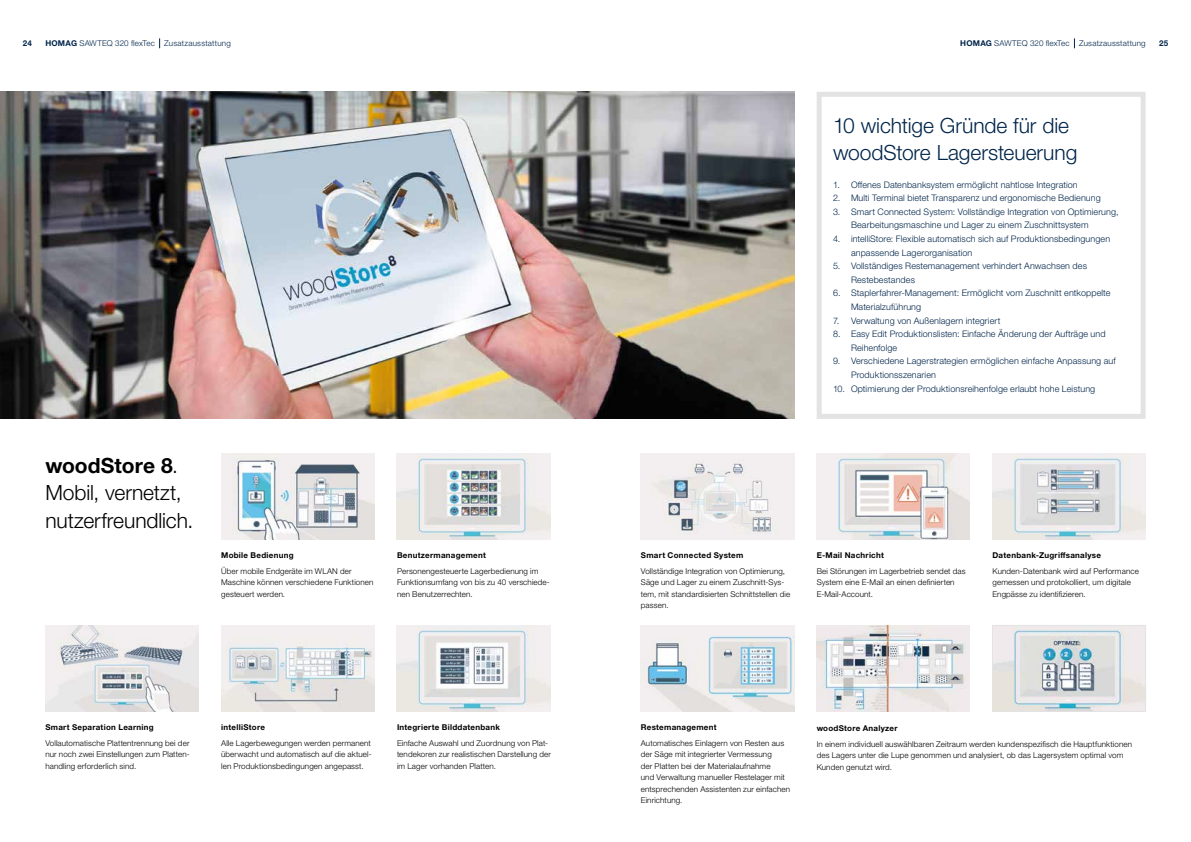
<style>
.page{position:relative;width:1191px;height:842px;background:#fff}
.page>*{position:absolute;margin:0;border:0;box-sizing:border-box;transform-origin:0 0}
.t1{font:300 21px/27.2px "Helvetica Neue LTW1 G";letter-spacing:-.005em;color:#00254b}
.t2{font:300 21px/27.2px "Helvetica Neue LTW1 G";letter-spacing:-.005em;color:#000}
.t3{font:300 9px/13.6px "Helvetica Neue LTW1 G";letter-spacing:.01em;color:#00254b}
.t4{font:300 8px/11.5px "Helvetica Neue LTW1 G";letter-spacing:.015em;color:#000}
.t5{font:700 8px "Helvetica Neue LTW1 G";letter-spacing:.035em;color:#000}
.t6{font:300 8px "Helvetica Neue LTW1 G";letter-spacing:.02em;color:#00254b}
.t7{font:700 8px "Helvetica Neue LTW1 G";color:#00254b}
.s1{font-weight:700}
</style>
<div class="page">
<img style="left:221px;top:625px;width:153px;height:86px">
<img style="left:45px;top:625px;width:153px;height:86px">
<img style="left:397px;top:453px;width:153px;height:86px">
<img style="left:221px;top:453px;width:153px;height:86px">
<img style="left:397px;top:625px;width:153px;height:86px">
<img style="left:992px;top:453px;width:153px;height:86px">
<img style="left:816px;top:453px;width:153px;height:86px">
<img style="left:641px;top:625px;width:153px;height:86px">
<img style="left:641px;top:453px;width:153px;height:86px">
<img style="left:994px;top:627px;width:149px;height:82px">
<div style="left:992px;top:625px;width:153px;height:86px;border:1px solid #e3e3e3"></div>
<img style="left:816px;top:625px;width:153px;height:86px">
<div style="left:816px;top:92px;width:329px;height:327px;border:5px solid #e3e3e3"></div>
<img style="left:0;top:92px;width:794px;height:327px">
<p class="t7" style="left:23px;top:39px;width:11px">24</p>
<p class="t6" style="left:45px;top:39px;width:187px"><span class="s1">HOMAG</span> SAWTEQ 320 flexTec Zusatzausstattung</p>
<p class="t6" style="left:960px;top:39px;width:187px"><span class="s1">HOMAG</span> SAWTEQ 320 flexTec Zusatzausstattung</p>
<p class="t7" style="left:1159px;top:39px;width:11px">25</p>
<h1 class="t2" style="left:45px;top:452px;width:150px"><span class="s1">woodStore 8</span>.<br>Mobil, vernetzt, nutzerfreundlich.</h1>
<p class="t5" style="left:221px;top:550px;width:74px">Mobile Bedienung</p>
<p class="t4" style="left:221px;top:565px;width:154px">Über mobile Endgeräte im WLAN der<br>Maschine können verschiedene Funktionen gesteuert werden.</p>
<p class="t5" style="left:397px;top:550px;width:90px">Benutzermanagement</p>
<p class="t4" style="left:397px;top:565px;width:154px">Personengesteuerte Lagerbedienung im<br>Funktionsumfang von bis zu 40 verschiede&shy;nen Benutzerrechten.</p>
<p class="t5" style="left:45px;top:722px;width:110px">Smart Separation Learning</p>
<p class="t4" style="left:45px;top:737px;width:146px;text-align:justify">Vollautomatische Plattentrennung bei der nur noch zwei Einstellungen zum Platten&shy;handling erforderlich sind.</p>
<p class="t5" style="left:221px;top:722px;width:45px">intelliStore</p>
<p class="t4" style="left:221px;top:737px;width:152px;text-align:justify">Alle Lagerbewegungen werden permanent überwacht und automatisch auf die aktuel&shy;len Produktionsbedingungen angepasst.</p>
<p class="t5" style="left:397px;top:722px;width:105px">Integrierte Bilddatenbank</p>
<p class="t4" style="left:397px;top:737px;width:155px">Einfache Auswahl und Zuordnung von Plat&shy;tendekoren zur realistischen Darstellung der im Lager vorhanden Platten.</p>
<h1 class="t1" style="left:833px;top:112px;width:246px">10 wichtige Gründe für die woodStore Lagersteuerung</h1>
<p class="t3" style="left:833px;top:178px;width:246px">1. Offenes Datenbanksystem ermöglicht nahtlose Integration</p>
<p class="t3" style="left:833px;top:191px;width:269px">2. Multi Terminal bietet Transparenz und ergonomische Bedienung</p>
<p class="t3" style="left:851px;top:205px;width:269px;text-indent:-18px">3. Smart Connected System: Vollständige Integration von Optimierung,<br>Bearbeitungsmaschine und Lager zu einem Zuschnittsystem</p>
<p class="t3" style="left:851px;top:232px;width:261px;text-indent:-18px">4. intelliStore: Flexible automatisch sich auf Produktionsbedingungen anpassende Lagerorganisation</p>
<p class="t3" style="left:851px;top:259px;width:237px;text-indent:-18px">5. Vollständiges Restemanagement verhindert Anwachsen des<br>Restebestandes</p>
<p class="t3" style="left:851px;top:286px;width:261px;text-indent:-18px">6. Staplerfahrer-Management: Ermöglicht vom Zuschnitt entkoppelte<br>Materialzuführung</p>
<p class="t3" style="left:833px;top:314px;width:169px">7. Verwaltung von Außenlagern integriert</p>
<p class="t3" style="left:851px;top:327px;width:256px;text-indent:-18px">8. Easy Edit Produktionslisten: Einfache Änderung der Aufträge und<br>Reihenfolge</p>
<p class="t3" style="left:851px;top:354px;width:266px;text-indent:-18px">9. Verschiedene Lagerstrategien ermöglichen einfache Anpassung auf<br>Produktionsszenarien</p>
<p class="t3" style="left:833px;top:382px;width:264px">10. Optimierung der Produktionsreihenfolge erlaubt hohe Leistung</p>
<p class="t5" style="left:641px;top:550px;width:104px">Smart Connected System</p>
<p class="t4" style="left:641px;top:565px;width:151px">Vollständige Integration von Optimierung, Säge und Lager zu einem Zuschnitt-Sys&shy;tem, mit standardisierten Schnittstellen die passen.</p>
<p class="t5" style="left:816px;top:550px;width:69px">E-Mail Nachricht</p>
<p class="t4" style="left:816px;top:565px;width:150px">Bei Störungen im Lagerbetrieb sendet das<br>System eine E-Mail an einen definierten<br>E-Mail-Account.</p>
<p class="t5" style="left:992px;top:550px;width:110px">Datenbank-Zugriffsanalyse</p>
<p class="t4" style="left:992px;top:565px;width:148px">Kunden-Datenbank wird auf Performance gemessen und protokolliert, um digitale<br>Engpässe zu identifizieren.</p>
<p class="t5" style="left:641px;top:722px;width:77px">Restemanagement</p>
<p class="t4" style="left:641px;top:737px;width:151px">Automatisches Einlagern von Resten aus der Säge mit integrierter Vermessung<br>der Platten bei der Materialaufnahme<br>und Verwaltung manueller Restelager mit entsprechenden Assistenten zur einfachen Einrichtung.</p>
<p class="t5" style="left:816px;top:723px;width:82px">woodStore Analyzer</p>
<p class="t4" style="left:816px;top:738px;width:317px">In einem individuell auswählbaren Zeitraum werden kundenspezifisch die Hauptfunktionen des Lagers unter die Lupe genommen und analysiert, ob das Lagersystem optimal vom<br>Kunden genutzt wird.</p>
</div>
